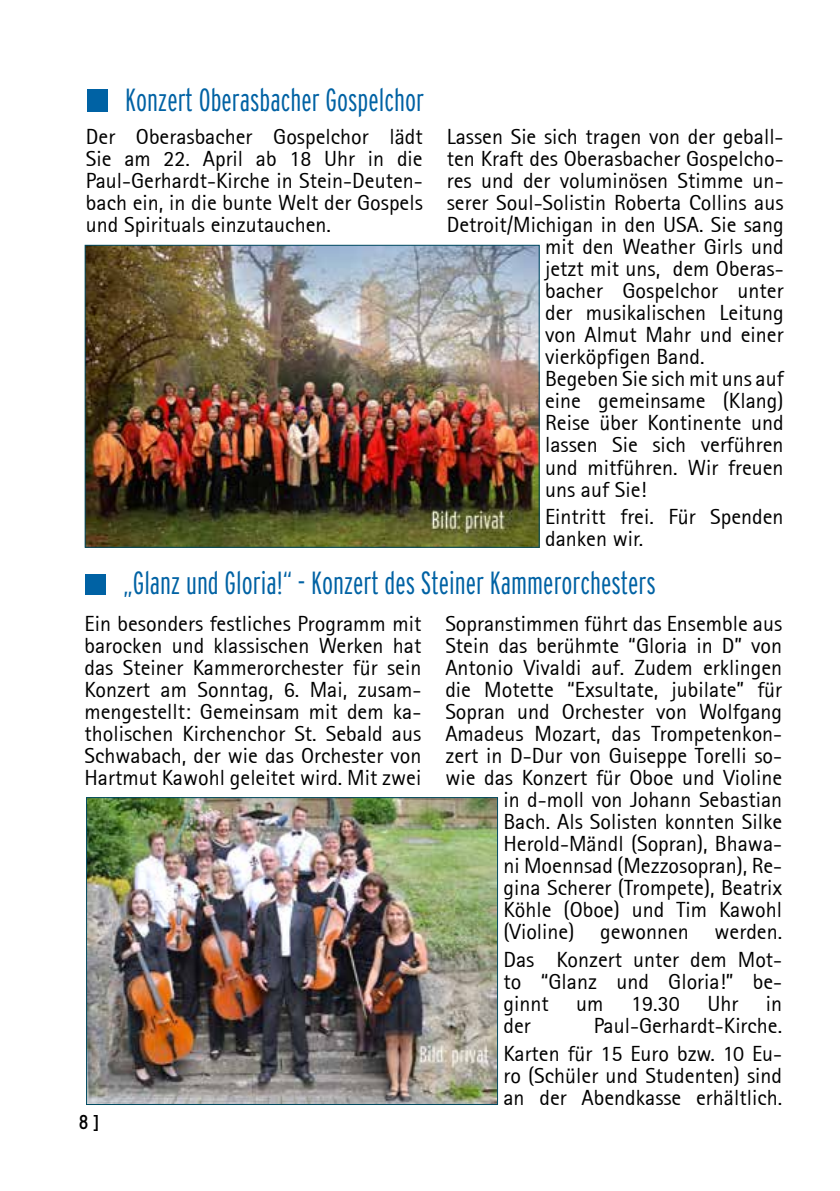
<style>
.page{position:relative;width:840px;height:1191px;background:#fff}
.page>*{position:absolute;margin:0;border:0;box-sizing:border-box;transform-origin:0 0}
.t1{font:300 extra-condensed 32px "Interstate";color:#0062a4}
.t2{font:22px/22px "Rotis Sans Serif 55";color:#000;text-align:justify}
.t3{font:condensed 20px "Interstate";color:#000}
</style>
<div class="page">
<div style="left:88px;top:89px;width:20px;height:23px;background:#0062a4"></div>
<div style="left:85px;top:574px;width:20px;height:20px;background:#0062a4"></div>
<img style="left:87px;top:247px;width:450px;height:298px">
<div style="left:85px;top:245px;width:454px;height:302px;border:1px solid #004a61"></div>
<img style="left:88px;top:799px;width:407px;height:303px">
<div style="left:86px;top:797px;width:411px;height:307px;border:1px solid #004a61"></div>
<h1 class="t1" style="left:125px;top:82px;width:300px">Konzert Oberasbacher Gospelchor</h1>
<p class="t2" style="left:86px;top:126px;width:338px">Der Oberasbacher Gospelchor lädt Sie am 22. April ab 18 Uhr in die Paul-Gerhardt-Kirche in Stein-Deuten&shy;bach ein, in die bunte Welt der Gospels und Spirituals einzutauchen.</p>
<p class="t2" style="left:446px;top:126px;width:338px">Lassen Sie sich tragen von der geball-</p>
<p class="t2" style="left:446px;top:148px;width:338px">ten Kraft des Oberasbacher Gospelcho-</p>
<p class="t2" style="left:446px;top:170px;width:338px">res und der voluminösen Stimme un-</p>
<p class="t2" style="left:446px;top:192px;width:338px">serer Soul-Solistin Roberta Collins aus</p>
<p class="t2" style="left:446px;top:214px;width:338px">Detroit/Michigan in den USA. Sie sang</p>
<p class="t2" style="left:544px;top:236px;width:240px">mit den Weather Girls und</p>
<p class="t2" style="left:544px;top:258px;width:240px">jetzt mit uns, dem Oberas-</p>
<p class="t2" style="left:544px;top:280px;width:240px">bacher Gospelchor unter</p>
<p class="t2" style="left:544px;top:302px;width:240px">der musikalischen Leitung</p>
<p class="t2" style="left:544px;top:324px;width:240px">von Almut Mahr und einer</p>
<p class="t2" style="left:544px;top:346px;width:161px">vierköpfigen Band.</p>
<p class="t2" style="left:544px;top:368px;width:240px">Begeben Sie sich mit uns auf</p>
<p class="t2" style="left:544px;top:390px;width:240px">eine gemeinsame (Klang)</p>
<p class="t2" style="left:544px;top:412px;width:240px">Reise über Kontinente und</p>
<p class="t2" style="left:544px;top:434px;width:240px">lassen Sie sich verführen</p>
<p class="t2" style="left:544px;top:456px;width:240px">und mitführen. Wir freuen</p>
<p class="t2" style="left:544px;top:478px;width:103px">uns auf Sie!</p>
<p class="t2" style="left:544px;top:505px;width:240px">Eintritt frei. Für Spenden danken wir.</p>
<h1 class="t1" style="left:123px;top:565px;width:533px">„Glanz und Gloria!“ - Konzert des Steiner Kammerorchesters</h1>
<p class="t2" style="left:84px;top:612px;width:338px">Ein besonders festliches Programm mit barocken und klassischen Werken hat das Steiner Kammerorchester für sein Konzert am Sonntag, 6. Mai, zusam&shy;mengestellt: Gemeinsam mit dem ka&shy;tholischen Kirchenchor St. Sebald aus Schwabach, der wie das Orchester von Hartmut Kawohl geleitet wird. Mit zwei</p>
<p class="t2" style="left:445px;top:612px;width:338px;text-align:right">Sopranstimmen führt das Ensemble aus Stein das berühmte “Gloria in D” von Antonio Vivaldi auf. Zudem erklingen die Motette “Exsultate, jubilate” für Sopran und Orchester von Wolfgang Amadeus Mozart, das Trompetenkon&shy;zert in D-Dur von Guiseppe Torelli so&shy;wie das Konzert für Oboe und Violine in d-moll von Johann Sebastian<br>Bach. Als Solisten konnten Silke Herold-Mändl (Sopran), Bhawa-<br>ni Moennsad (Mezzosopran), Re-<br>gina Scherer (Trompete), Beatrix<br>Köhle (Oboe) und Tim Kawohl (Violine) gewonnen werden.</p>
<p class="t2" style="left:503px;top:948px;width:280px">Das Konzert unter dem Mot&shy;to “Glanz und Gloria!” be&shy;ginnt</p>
<p class="t2" style="left:576px;top:992px;width:29px">um</p>
<p class="t2" style="left:631px;top:992px;width:50px">19.30</p>
<p class="t2" style="left:707px;top:992px;width:32px">Uhr</p>
<p class="t2" style="left:765px;top:992px;width:18px">in</p>
<p class="t3" style="left:79px;top:1111px;width:22px">8 ]</p>
<p class="t2" style="left:503px;top:1011px;width:280px;line-height:27.6px;text-align:right">Paul-Gerhardt-Kirche.<br>Karten für 15 Euro bzw. 10 Eu-</p>
<p class="t2" style="left:503px;top:1064px;width:280px">ro (Schüler und Studenten) sind an der Abendkasse erhältlich.</p>
<p class="t2" style="left:503px;top:1014px;width:29px">der</p>
</div>
